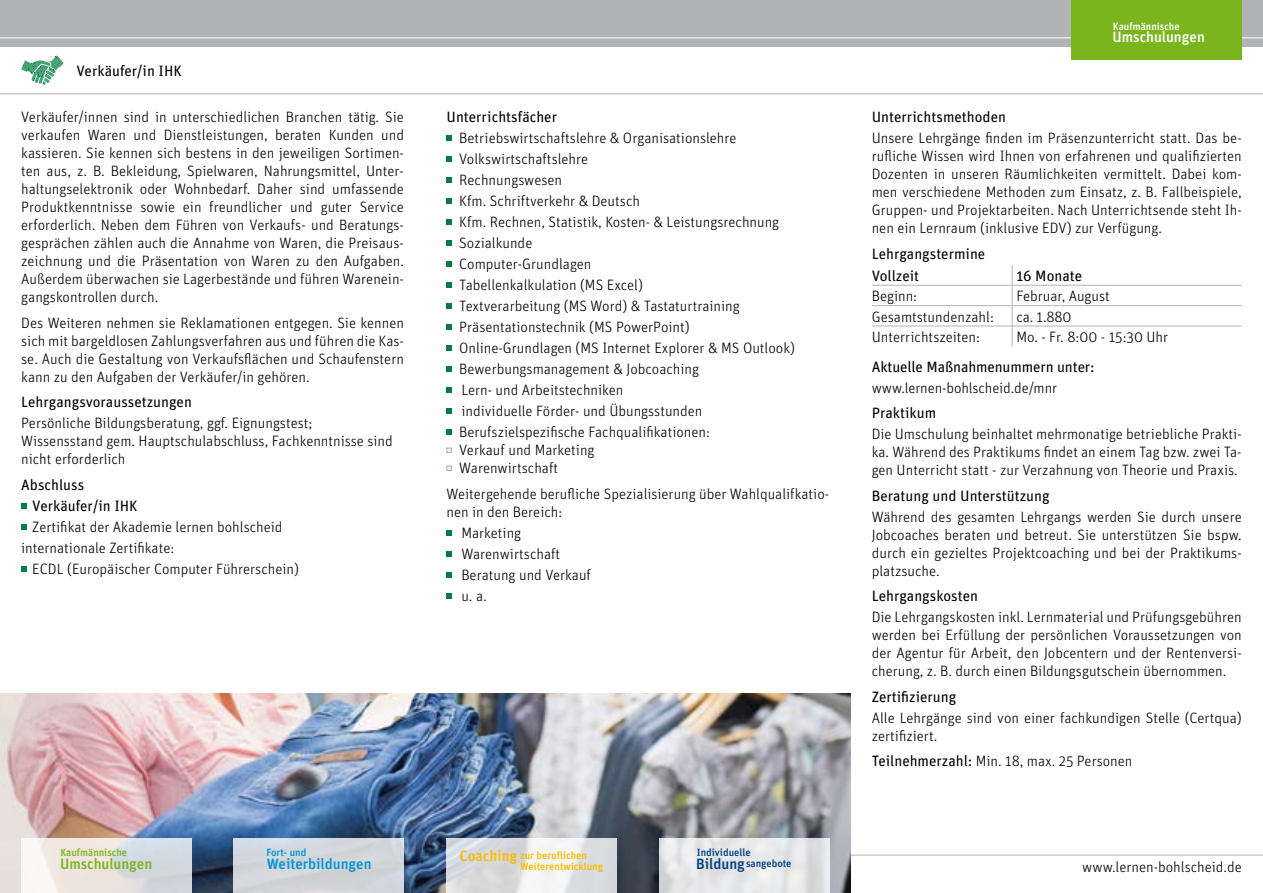
<style>
.page{position:relative;width:1263px;height:893px;background:#fff}
.page>*{position:absolute;margin:0;border:0;box-sizing:border-box;transform-origin:0 0}
.t1{font:300 15px/18px "Unit";color:#000}
.t2{font:15px/22px "Unit";color:#000}
.t3{font:500 15px "Unit";color:#0094d5}
.t4{font:500 15px "Unit";color:#7ab51d}
.t5{font:500 15px "Unit";color:#fff}
.t6{font:500 15px "Unit";color:#fabb00}
.t7{font:500 10.5px/10.5px "Unit";color:#fabb00}
.t8{font:500 10.5px "Unit";color:#004084}
.t9{font:500 10.5px "Unit";color:#7ab51d}
.t10{font:500 10.5px "Unit";color:#fff}
.t11{font:500 10.5px "Unit";color:#0094d5}
.s1{font-size:15px}
.s2{font-weight:400}
</style>
<div class="page">
<hr style="left:0;top:855px;width:1263px;height:1px;background:#b1b3b4">
<img style="left:0;top:693px;width:850px;height:200px">
<hr style="left:0;top:94px;width:1263px;height:1px;background:#b1b3b4">
<svg style="left:21px;top:838px;width:170px;height:55px"></svg>
<svg style="left:446px;top:838px;width:171px;height:55px;fill:#dadcdf"></svg>
<svg style="left:659px;top:838px;width:170px;height:55px;fill:#e7e7e9"></svg>
<div style="left:234px;top:838px;width:170px;height:55px;background:#d2d6db"></div>
<svg style="left:21px;top:55px;width:43px;height:30px"></svg>
<hr style="left:872px;top:285px;width:140px;height:1px;background:#b1b3b4">
<hr style="left:1012px;top:285px;width:229px;height:1px;background:#b1b3b4">
<hr style="left:872px;top:305px;width:140px;height:1px;background:#b1b3b4">
<hr style="left:1012px;top:305px;width:229px;height:1px;background:#b1b3b4">
<hr style="left:872px;top:326px;width:140px;height:1px;background:#b1b3b4">
<hr style="left:1012px;top:326px;width:229px;height:1px;background:#b1b3b4">
<svg style="left:1012px;top:265px;width:1px;height:81px"></svg>
<div style="left:0;top:0;width:1263px;height:47px;background:#b1b3b4"></div>
<hr style="left:0;top:38px;width:1263px;height:1px;background:#fff">
<div style="left:1071px;top:0;width:171px;height:60px;background:#7ab51d"></div>
<svg style="left:21px;top:503px;width:5px;height:5px"></svg>
<svg style="left:21px;top:524px;width:5px;height:5px"></svg>
<svg style="left:21px;top:566px;width:5px;height:5px"></svg>
<svg style="left:446px;top:136px;width:6px;height:5px"></svg>
<svg style="left:446px;top:157px;width:6px;height:5px"></svg>
<svg style="left:446px;top:178px;width:6px;height:5px"></svg>
<svg style="left:446px;top:199px;width:6px;height:5px"></svg>
<svg style="left:446px;top:220px;width:6px;height:5px"></svg>
<svg style="left:446px;top:241px;width:6px;height:5px"></svg>
<svg style="left:446px;top:262px;width:6px;height:5px"></svg>
<svg style="left:446px;top:283px;width:6px;height:5px"></svg>
<svg style="left:446px;top:304px;width:6px;height:5px"></svg>
<svg style="left:446px;top:325px;width:6px;height:5px"></svg>
<svg style="left:446px;top:346px;width:6px;height:5px"></svg>
<svg style="left:446px;top:367px;width:6px;height:5px"></svg>
<svg style="left:446px;top:388px;width:6px;height:5px"></svg>
<svg style="left:446px;top:409px;width:6px;height:5px"></svg>
<svg style="left:446px;top:430px;width:6px;height:5px"></svg>
<svg style="left:446px;top:448px;width:6px;height:5px"></svg>
<svg style="left:446px;top:466px;width:6px;height:5px"></svg>
<svg style="left:446px;top:530px;width:6px;height:5px"></svg>
<svg style="left:446px;top:551px;width:6px;height:5px"></svg>
<svg style="left:446px;top:572px;width:6px;height:5px"></svg>
<svg style="left:446px;top:593px;width:6px;height:5px"></svg>
<p class="t2" style="left:77px;top:60px;width:107px">Verkäufer/in IHK</p>
<p class="t1" style="left:21px;top:108px;width:384px;text-align:justify">Verkäufer/innen sind in unterschiedlichen Branchen tätig. Sie verkaufen Waren und Dienstleistungen, beraten Kunden und kassieren. Sie kennen sich bestens in den jeweiligen Sortimen&shy;ten aus, z. B. Bekleidung, Spielwaren, Nahrungsmittel, Unter&shy;haltungselektronik oder Wohnbedarf. Daher sind umfassende Produktkenntnisse sowie ein freundlicher und guter Service erforderlich. Neben dem Führen von Verkaufs- und Beratungs&shy;gesprächen zählen auch die Annahme von Waren, die Preisaus&shy;zeichnung und die Präsentation von Waren zu den Aufgaben.<br>Außerdem überwachen sie Lagerbestände und führen Warenein&shy;gangskontrollen durch.</p>
<p class="t1" style="left:21px;top:314px;width:384px;text-align:justify">Des Weiteren nehmen sie Reklamationen entgegen. Sie kennen sich mit bargeldlosen Zahlungsverfahren aus und führen die Kas&shy;se. Auch die Gestaltung von Verkaufsflächen und Schaufenstern kann zu den Aufgaben der Verkäufer/in gehören.</p>
<p class="t2" style="left:21px;top:391px;width:172px">Lehrgangsvoraussetzungen</p>
<p class="t1" style="left:21px;top:414px;width:373px">Persönliche Bildungsberatung, ggf. Eignungstest;<br>Wissensstand gem. Hauptschulabschluss, Fachkenntnisse sind nicht erforderlich</p>
<p class="t2" style="left:32px;top:474px;width:107px;line-height:21px;text-indent:-11px">Abschluss<br>Verkäufer/in IHK</p>
<p class="t1" style="left:21px;top:516px;width:263px;line-height:21px;text-indent:11px">Zertifikat der Akademie lernen bohlscheid internationale Zertifikate:</p>
<p class="t1" style="left:32px;top:560px;width:268px">ECDL (Europäischer Computer Führerschein)</p>
<p class="t2" style="left:446px;top:106px;width:112px">Unterrichtsfächer</p>
<p class="t1" style="left:459px;top:128px;width:337px;line-height:21px">Betriebswirtschaftslehre &amp; Organisationslehre Volkswirtschaftslehre<br>Rechnungswesen<br>Kfm. Schriftverkehr &amp; Deutsch<br>Kfm. Rechnen, Statistik, Kosten- &amp; Leistungsrechnung Sozialkunde<br>Computer-Grundlagen<br>Tabellenkalkulation (MS Excel)<br>Textverarbeitung (MS Word) &amp; Tastaturtraining Präsentationstechnik (MS PowerPoint)<br>Online-Grundlagen (MS Internet Explorer &amp; MS Outlook)<br>Bewerbungsmanagement &amp; Jobcoaching<br>Lern- und Arbeitstechniken<br>individuelle Förder- und Übungsstunden Berufszielspezifische Fachqualifikationen:</p>
<p class="t1" style="left:459px;top:441px;width:137px">Verkauf und Marketing<br>Warenwirtschaft</p>
<p class="t1" style="left:446px;top:485px;width:384px">Weitergehende berufliche Spezialisierung über Wahlqualifkatio&shy;nen in den Bereich:</p>
<p class="t1" style="left:461px;top:522px;width:131px;line-height:21px">Marketing<br>Warenwirtschaft<br>Beratung und Verkauf u. a.</p>
<p class="t9" style="left:60px;top:846px;width:68px">Kaufmännische</p>
<p class="t4" style="left:60px;top:855px;width:94px">Umschulungen</p>
<p class="t7" style="left:520px;top:850px;width:84px">zur beruflichen<br>Weiterentwicklung</p>
<p class="t11" style="left:266px;top:846px;width:41px">Fort- und</p>
<p class="t8" style="left:697px;top:846px;width:55px">Individuelle</p>
<p class="t3" style="left:267px;top:855px;width:106px">Weiterbildungen</p>
<p class="t6" style="left:460px;top:847px;width:59px">Coaching</p>
<p class="t8" style="left:696px;top:857px;width:97px"><span class="s1">Bildung</span>sangebote</p>
<p class="t10" style="left:1113px;top:20px;width:68px">Kaufmännische</p>
<p class="t5" style="left:1112px;top:28px;width:94px">Umschulungen</p>
<p class="t2" style="left:872px;top:106px;width:136px">Unterrichtsmethoden</p>
<p class="t1" style="left:872px;top:129px;width:371px;text-align:justify">Unsere Lehrgänge finden im Präsenzunterricht statt. Das be&shy;rufliche Wissen wird Ihnen von erfahrenen und qualifizierten Dozenten in unseren Räumlichkeiten vermittelt. Dabei kom&shy;men verschiedene Methoden zum Einsatz, z. B. Fallbeispiele, Gruppen- und Projektarbeiten. Nach Unterrichtsende steht Ih&shy;nen ein Lernraum (inklusive EDV) zur Verfügung.</p>
<p class="t2" style="left:872px;top:242px;width:115px">Lehrgangstermine<br>Vollzeit</p>
<p class="t2" style="left:1016px;top:265px;width:67px">16 Monate</p>
<p class="t1" style="left:872px;top:287px;width:47px">Beginn:</p>
<p class="t1" style="left:1016px;top:287px;width:95px">Februar, August</p>
<p class="t1" style="left:872px;top:307px;width:124px">Gesamtstundenzahl:</p>
<p class="t1" style="left:1016px;top:307px;width:57px">ca. 1.880</p>
<p class="t1" style="left:872px;top:328px;width:110px">Unterrichtszeiten:</p>
<p class="t1" style="left:1016px;top:328px;width:153px">Mo. - Fr. 8:00 - 15:30 Uhr</p>
<p class="t2" style="left:872px;top:355px;width:224px">Aktuelle Maßnahmenummern unter:</p>
<p class="t1" style="left:872px;top:379px;width:187px">www.lernen-bohlscheid.de/mnr</p>
<p class="t2" style="left:872px;top:402px;width:66px">Praktikum</p>
<p class="t1" style="left:872px;top:425px;width:371px;text-align:justify">Die Umschulung beinhaltet mehrmonatige betriebliche Prakti&shy;ka. Während des Praktikums findet an einem Tag bzw. zwei Ta&shy;gen Unterricht statt - zur Verzahnung von Theorie und Praxis.</p>
<p class="t2" style="left:872px;top:484px;width:179px">Beratung und Unterstützung</p>
<p class="t1" style="left:872px;top:508px;width:371px;text-align:justify">Während des gesamten Lehrgangs werden Sie durch unsere Jobcoaches beraten und betreut. Sie unterstützen Sie bspw. durch ein gezieltes Projektcoaching und bei der Praktikums&shy;platzsuche.</p>
<p class="t2" style="left:872px;top:585px;width:108px">Lehrgangskosten</p>
<p class="t1" style="left:872px;top:608px;width:371px;text-align:justify">Die Lehrgangskosten inkl. Lernmaterial und Prüfungsgebühren werden bei Erfüllung der persönlichen Voraussetzungen von der Agentur für Arbeit, den Jobcentern und der Rentenversi&shy;cherung, z. B. durch einen Bildungsgutschein übernommen.</p>
<p class="t2" style="left:872px;top:685px;width:86px">Zertifizierung</p>
<p class="t1" style="left:872px;top:709px;width:371px">Alle Lehrgänge sind von einer fachkundigen Stelle (Certqua) zertifiziert.</p>
<p class="t1" style="left:872px;top:752px;width:262px"><span class="s2">Teilnehmerzahl:</span> Min. 18, max. 25 Personen</p>
<p class="t1" style="left:1082px;top:857px;width:161px">www.lernen-bohlscheid.de</p>
</div>
